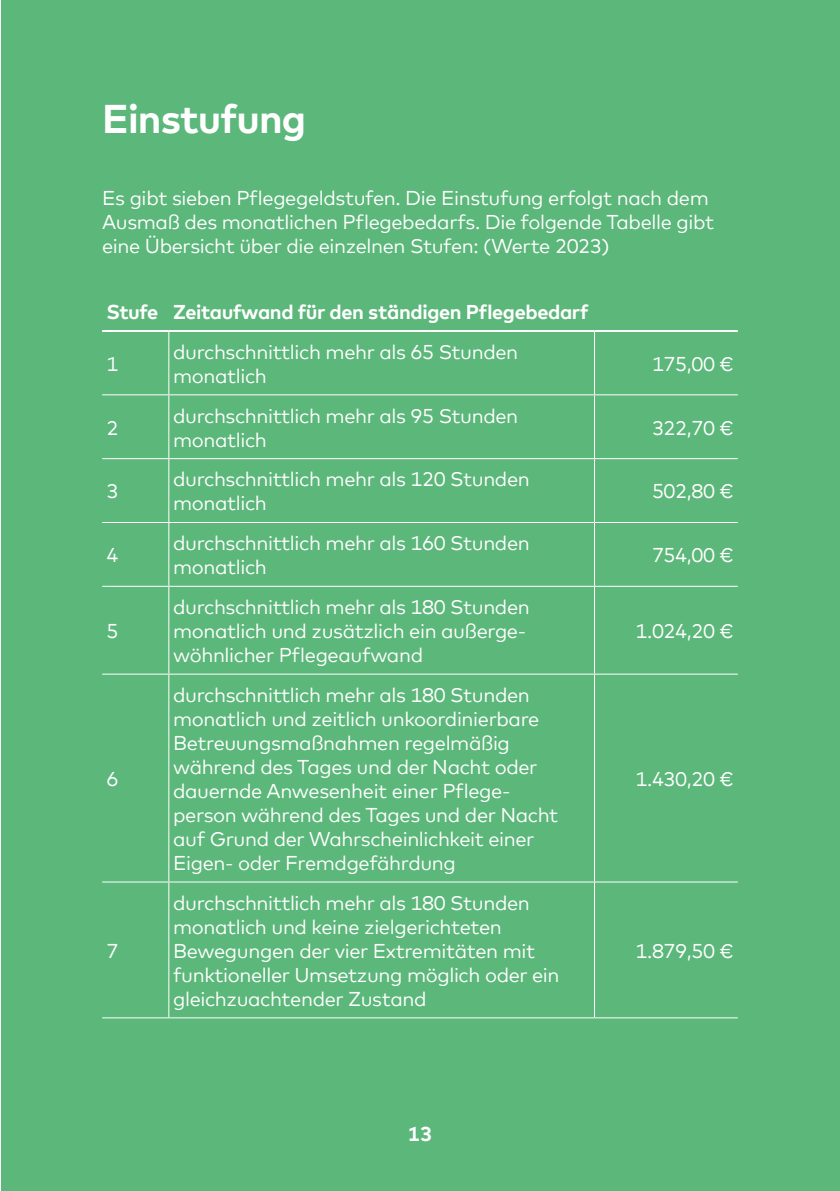
<style>
.page{position:relative;width:840px;height:1191px;background:#fff}
.page>*{position:absolute;margin:0;border:0;box-sizing:border-box;transform-origin:0 0}
.t1{font:700 40px "Mark Offc Pro";letter-spacing:-.02em;color:#fff}
.t2{font:20px/24px "Mark Offc Pro";letter-spacing:-.02em;color:#fff}
.t3{font:700 20px "Mark Offc Pro";letter-spacing:-.02em;color:#fff}
</style>
<div class="page">
<div style="left:1px;top:0;width:838px;height:1191px;background:#5cb77a"></div>
<hr style="left:168px;top:332px;width:1px;height:62px;background:#fff">
<hr style="left:593px;top:332px;width:1px;height:62px;background:#fff">
<hr style="left:168px;top:395px;width:1px;height:63px;background:#fff">
<hr style="left:593px;top:395px;width:1px;height:63px;background:#fff">
<hr style="left:168px;top:459px;width:1px;height:63px;background:#fff">
<hr style="left:593px;top:459px;width:1px;height:63px;background:#fff">
<hr style="left:168px;top:523px;width:1px;height:63px;background:#fff">
<hr style="left:593px;top:523px;width:1px;height:63px;background:#fff">
<hr style="left:168px;top:587px;width:1px;height:86px;background:#fff">
<hr style="left:593px;top:587px;width:1px;height:86px;background:#fff">
<hr style="left:168px;top:674px;width:1px;height:207px;background:#fff">
<hr style="left:593px;top:674px;width:1px;height:207px;background:#fff">
<hr style="left:168px;top:882px;width:1px;height:135px;background:#fff">
<hr style="left:593px;top:882px;width:1px;height:135px;background:#fff">
<hr style="left:102px;top:394px;width:67px;height:1px;background:#fff">
<hr style="left:169px;top:394px;width:425px;height:1px;background:#fff">
<hr style="left:594px;top:394px;width:143px;height:1px;background:#fff">
<hr style="left:102px;top:458px;width:67px;height:1px;background:#fff">
<hr style="left:169px;top:458px;width:425px;height:1px;background:#fff">
<hr style="left:594px;top:458px;width:143px;height:1px;background:#fff">
<hr style="left:102px;top:522px;width:67px;height:1px;background:#fff">
<hr style="left:169px;top:522px;width:425px;height:1px;background:#fff">
<hr style="left:594px;top:522px;width:143px;height:1px;background:#fff">
<hr style="left:102px;top:586px;width:67px;height:1px;background:#fff">
<hr style="left:169px;top:586px;width:425px;height:1px;background:#fff">
<hr style="left:594px;top:586px;width:143px;height:1px;background:#fff">
<hr style="left:102px;top:673px;width:67px;height:1px;background:#fff">
<hr style="left:169px;top:673px;width:425px;height:1px;background:#fff">
<hr style="left:594px;top:673px;width:143px;height:1px;background:#fff">
<hr style="left:102px;top:881px;width:67px;height:1px;background:#fff">
<hr style="left:169px;top:881px;width:425px;height:1px;background:#fff">
<hr style="left:594px;top:881px;width:143px;height:1px;background:#fff">
<hr style="left:102px;top:1017px;width:67px;height:1px;background:#fff">
<hr style="left:169px;top:1017px;width:425px;height:1px;background:#fff">
<hr style="left:594px;top:1017px;width:143px;height:1px;background:#fff">
<hr style="left:102px;top:330px;width:67px;height:2px;background:#fff">
<hr style="left:169px;top:330px;width:425px;height:2px;background:#fff">
<hr style="left:594px;top:330px;width:143px;height:2px;background:#fff">
<h1 class="t1" style="left:102px;top:89px;width:205px">Einstufung</h1>
<p class="t2" style="left:102px;top:184px;width:613px">Es gibt sieben Pflegegeldstufen. Die Einstufung erfolgt nach dem<br>Ausmaß des monatlichen Pflegebedarfs. Die folgende Tabelle gibt eine Übersicht über die einzelnen Stufen: (Werte 2023)</p>
<p class="t3" style="left:106px;top:297px;width:483px">Stufe Zeitaufwand für den ständigen Pflegebedarf</p>
<p class="t2" style="left:106px;top:350px;width:13px">1</p>
<p class="t2" style="left:173px;top:338px;width:346px">durchschnittlich mehr als 65 Stunden monatlich</p>
<p class="t2" style="left:106px;top:414px;width:13px">2</p>
<p class="t2" style="left:106px;top:478px;width:13px">3</p>
<p class="t2" style="left:106px;top:541px;width:13px">4</p>
<p class="t2" style="left:106px;top:617px;width:13px">5</p>
<p class="t2" style="left:106px;top:765px;width:13px">6</p>
<p class="t2" style="left:106px;top:937px;width:13px">7</p>
<p class="t2" style="left:173px;top:402px;width:346px">durchschnittlich mehr als 95 Stunden monatlich</p>
<p class="t2" style="left:173px;top:466px;width:358px">durchschnittlich mehr als 120 Stunden monatlich</p>
<p class="t2" style="left:173px;top:529px;width:358px">durchschnittlich mehr als 160 Stunden monatlich</p>
<p class="t2" style="left:173px;top:593px;width:358px">durchschnittlich mehr als 180 Stunden monatlich und zusätzlich ein außerge&shy;wöhnlicher Pflegeaufwand</p>
<p class="t2" style="left:173px;top:681px;width:386px">durchschnittlich mehr als 180 Stunden monatlich und zeitlich unkoordinierbare Betreuungsmaßnahmen regelmäßig während des Tages und der Nacht oder dauernde Anwesenheit einer Pflege&shy;person während des Tages und der Nacht auf Grund der Wahrscheinlichkeit einer Eigen- oder Fremdgefährdung</p>
<p class="t2" style="left:173px;top:889px;width:388px">durchschnittlich mehr als 180 Stunden monatlich und keine zielgerichteten Bewegungen der vier Extremitäten mit funktioneller Umsetzung möglich oder ein gleichzuachtender Zustand</p>
<p class="t3" style="left:407px;top:1119px;width:26px">13</p>
<p class="t2" style="left:651px;top:350px;width:83px">175,00 €</p>
<p class="t2" style="left:651px;top:414px;width:83px">322,70 €</p>
<p class="t2" style="left:651px;top:478px;width:83px">502,80 €</p>
<p class="t2" style="left:651px;top:541px;width:83px">754,00 €</p>
<p class="t2" style="left:635px;top:617px;width:99px">1.024,20 €</p>
<p class="t2" style="left:635px;top:765px;width:99px">1.430,20 €</p>
<p class="t2" style="left:635px;top:937px;width:99px">1.879,50 €</p>
</div>
